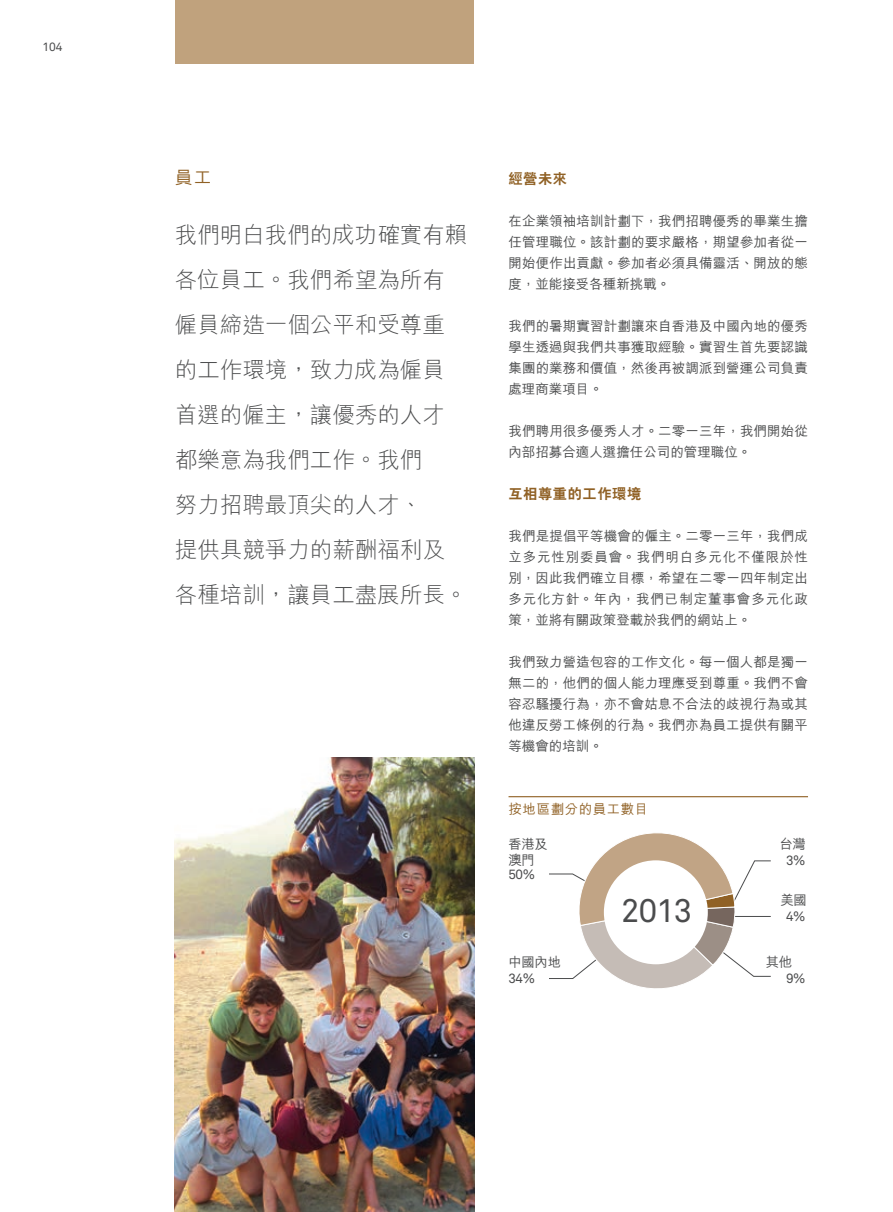
<style>
.page{position:relative;width:893px;height:1212px;background:#fff}
.page>*{position:absolute;margin:0;border:0;box-sizing:border-box;transform-origin:0 0}
.t1{font:32.85px "Akkurat Pro";color:#4b4c4d}
.t2{font:300 22.5px/45px "M Hei HK";color:#4b4c4d}
.t3{font:500 18px "M Hei HK";color:#906125}
.t4{font:800 14.25px "C Hei 2 HK";letter-spacing:.04em;color:#906125}
.t5{font:500 13.5px/21px "M Hei HK";letter-spacing:.01em;color:#4b4c4d;text-align:justify}
.t6{font:500 13.5px "M Hei HK";letter-spacing:.04em;color:#906125}
.t7{font:13.35px/16.4px "M Hei HK Medium E Ten B5 H";letter-spacing:-.025em;color:#4b4c4d}
.t8{font:13.35px "Akkurat Pro";color:#4b4c4d}
.t9{font:12px "Akkurat Pro";color:#4b4c4d}
</style>
<div class="page">
<svg style="left:549px;top:833px;width:222px;height:156px"></svg>
<div style="left:604px;top:860px;width:104px;height:104px;background:#fff;border-radius:50%"></div>
<hr style="left:508px;top:796px;width:300px;height:1px;background:#906125">
<div style="left:175px;top:0;width:299px;height:64px;background:#c0a27d"></div>
<img style="left:175px;top:757px;width:299px;height:455px">
<p class="t9" style="left:43px;top:39px;width:22px">104</p>
<h3 class="t3" style="left:175px;top:164px;width:38px">員工</h3>
<h2 class="t2" style="left:175px;top:212px;width:294px">我們明白我們的成功確實有賴各位員工。我們希望為所有僱員締造一個公平和受尊重的工作環境，致力成為僱員首選的僱主，讓優秀的人才都樂意為我們工作。我們<br>努力招聘最頂尖的人才、<br>提供具競爭力的薪酬福利及各種培訓，讓員工盡展所長。</h2>
<p class="t4" style="left:508px;top:169px;width:60px">經營未來</p>
<p class="t5" style="left:508px;top:210px;width:301px">在企業領袖培訓計劃下，我們招聘優秀的畢業生擔任管理職位。該計劃的要求嚴格，期望參加者從一開始便作出貢獻。參加者必須具備靈活、開放的態度，並能接受各種新挑戰。</p>
<p class="t5" style="left:508px;top:315px;width:301px">我們的暑期實習計劃讓來自香港及中國內地的優秀學生透過與我們共事獲取經驗。實習生首先要認識集團的業務和價值，然後再被調派到營運公司負責處理商業項目。</p>
<p class="t5" style="left:508px;top:420px;width:301px">我們聘用很多優秀人才。二零一三年，我們開始從內部招募合適人選擔任公司的管理職位。</p>
<p class="t4" style="left:508px;top:484px;width:134px">互相尊重的工作環境</p>
<p class="t5" style="left:508px;top:525px;width:301px">我們是提倡平等機會的僱主。二零一三年，我們成立多元性別委員會。我們明白多元化不僅限於性別，因此我們確立目標，希望在二零一四年制定出多元化方針。年內，我們已制定董事會多元化政策，並將有關政策登載於我們的網站上。</p>
<p class="t5" style="left:508px;top:651px;width:301px">我們致力營造包容的工作文化。每一個人都是獨一無二的，他們的個人能力理應受到尊重。我們不會容忍騷擾行為，亦不會姑息不合法的歧視行為或其他違反勞工條例的行為。我們亦為員工提供有關平等機會的培訓。</p>
<p class="t6" style="left:508px;top:799px;width:141px">按地區劃分的員工數目</p>
<p class="t7" style="left:508px;top:835px;width:41px">香港及澳門</p>
<p class="t8" style="left:508px;top:866px;width:28px">50%</p>
<p class="t7" style="left:779px;top:835px;width:28px">台灣</p>
<p class="t8" style="left:786px;top:853px;width:21px">3%</p>
<h1 class="t1" style="left:621px;top:891px;width:72px">2013</h1>
<p class="t7" style="left:780px;top:890px;width:28px">美國</p>
<p class="t8" style="left:786px;top:908px;width:21px">4%</p>
<p class="t7" style="left:508px;top:952px;width:54px">中國內地</p>
<p class="t8" style="left:508px;top:970px;width:28px">34%</p>
<p class="t7" style="left:766px;top:952px;width:28px">其他</p>
<p class="t8" style="left:786px;top:970px;width:21px">9%</p>
</div>
